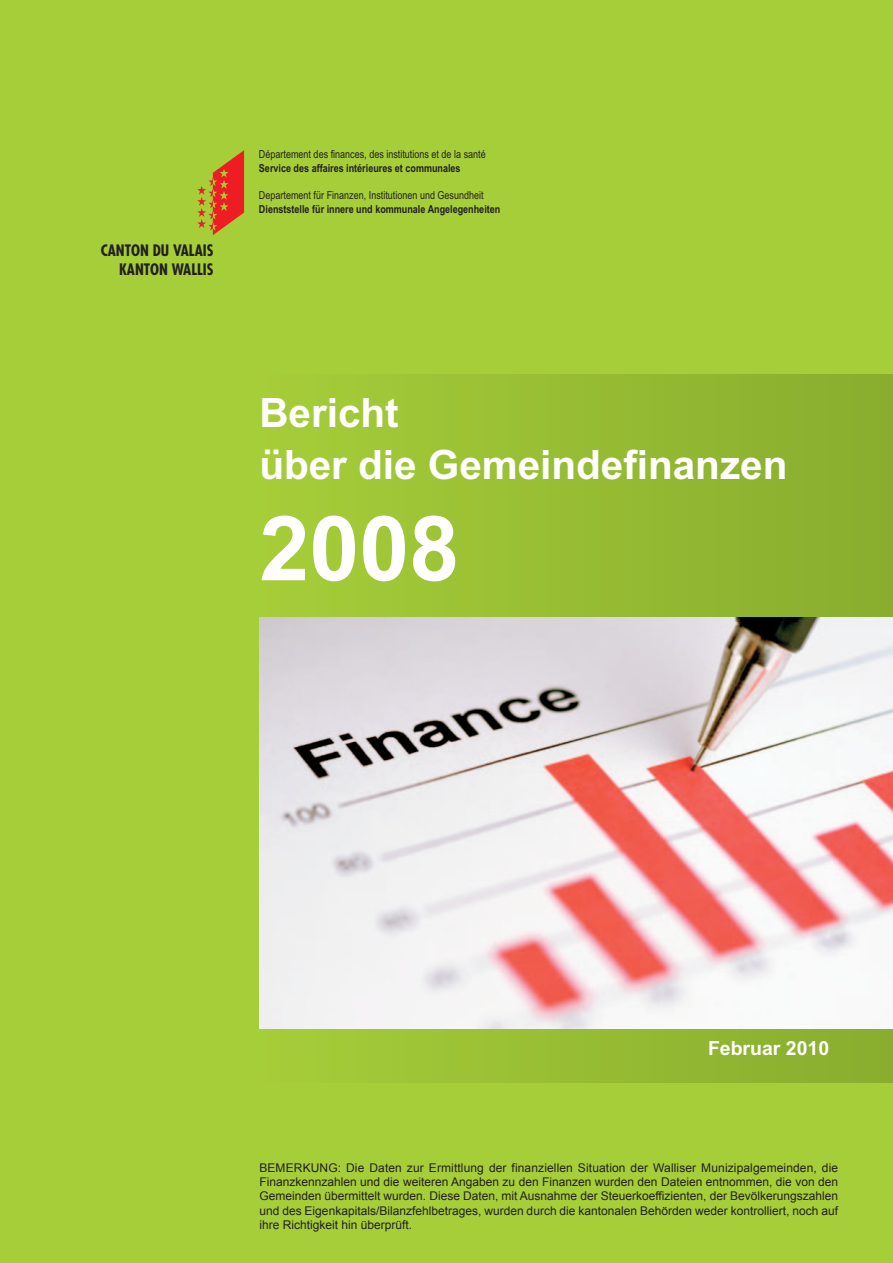
<style>
.page{position:relative;width:893px;height:1263px;background:#a6ce39}
.page>*{position:absolute;margin:0;border:0;box-sizing:border-box;transform-origin:0 0}
.t1{font:700 90px "Arial";color:#fff}
.t2{font:700 40.5px/52.5px "Arial";color:#fff}
.t3{font:700 19.5px "Arial";color:#fff}
.t4{font:700 condensed 15.45px/19.2px "Futura";color:#231f20;text-align:right}
.t5{font:12px/14.4px "Arial";color:#231f20;text-align:justify}
.t6{font:10.95px "Arial Narrow";color:#231f20}
.t7{font:700 10.95px "Arial Narrow";color:#231f20}
</style>
<div class="page">
<img style="left:259px;top:617px;width:634px;height:412px">
<div style="left:259px;top:374px;width:634px;height:243px;background:linear-gradient(to right,#a6cd39,#88ac2e)"></div>
<svg style="left:197px;top:150px;width:47px;height:85px"></svg>
<div style="left:259px;top:1029px;width:634px;height:53px;background:linear-gradient(to right,#a6cd39,#88ac2e)"></div>
<p class="t4" style="left:101px;top:242px;width:114px">CANTON DU VALAIS<br>KANTON WALLIS</p>
<p class="t6" style="left:259px;top:150px;width:228px">Département des finances, des institutions et de la santé</p>
<p class="t7" style="left:259px;top:164px;width:203px">Service des affaires intérieures et communales</p>
<p class="t6" style="left:259px;top:191px;width:226px">Departement für Finanzen, Institutionen und Gesundheit</p>
<p class="t7" style="left:259px;top:205px;width:243px">Dienststelle für innere und kommunale Angelegenheiten</p>
<h2 class="t2" style="left:259px;top:390px;width:530px">Bericht<br>über die Gemeindefinanzen</h2>
<h1 class="t1" style="left:259px;top:516px;width:201px">2008</h1>
<h3 class="t3" style="left:708px;top:1041px;width:123px">Februar 2010</h3>
<p class="t5" style="left:259px;top:1160px;width:580px">BEMERKUNG: Die Daten zur Ermittlung der finanziellen Situation der Walliser Munizipalgemeinden, die Finanzkennzahlen und die weiteren Angaben zu den Finanzen wurden den Dateien entnommen, die von den Gemeinden übermittelt wurden. Diese Daten, mit Ausnahme der Steuerkoeffizienten, der Bevölkerungszahlen und des Eigenkapitals/Bilanzfehlbetrages, wurden durch die kantonalen Behörden weder kontrolliert, noch auf ihre Richtigkeit hin überprüft.</p>
</div>
